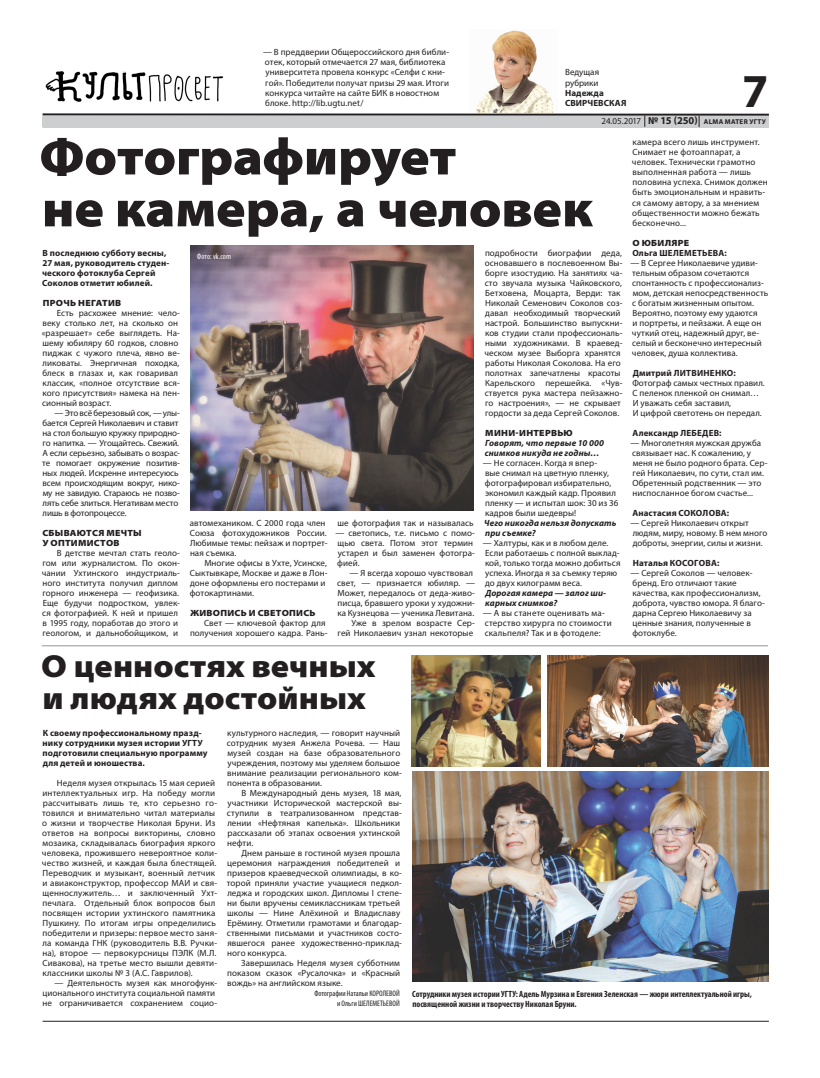
<style>
.page{position:relative;width:820px;height:1078px;background:#fff}
.page>*{position:absolute;margin:0;border:0;box-sizing:border-box;transform-origin:0 0}
.t1{font:900 semi-expanded 51.9px/51.9px "Myriad Pro";letter-spacing:-.005em;color:#231f20}
.t2{font:700 47.4px "Myriad Pro";color:#231f20}
.t3{font:900 semi-expanded 32px/32px "Myriad Pro";color:#231f20}
.t4{font:9px/10px "Myriad Pro";letter-spacing:.005em;color:#231f20}
.t5{font:700 9px/10px "Myriad Pro";letter-spacing:.015em;color:#231f20}
.t6{font:9px/10px "Myriad Pro";letter-spacing:-.015em;color:#231f20}
.t7{font:700 condensed 9px/10.8px "Myriad Pro";color:#231f20}
.t8{font:italic 700 9px/10px "Myriad Pro";letter-spacing:.01em;color:#231f20}
.t9{font:900 semi-expanded 9px/10px "Myriad Pro";letter-spacing:.03em;color:#231f20}
.t10{font:condensed 8px/10px "Myriad Pro";color:#231f20;text-align:right}
.t11{font:condensed 8px "Myriad Pro";letter-spacing:.01em;color:#fff}
.t12{font:700 7px "Myriad Pro";letter-spacing:.04em;color:#231f20}
.s1{font-weight:400;font-size:9px}
.s2{font-size:10.5px}
</style>
<div class="page">
<hr style="left:43px;top:113px;width:725px;height:3px;background:#231f20">
<div style="left:43px;top:116px;width:725px;height:11px;background:#cdced0"></div>
<svg style="left:644px;top:115px;width:1px;height:12px"></svg>
<hr style="left:43px;top:1020px;width:725px;height:1px;background:#231f20">
<img style="left:476px;top:30px;width:77px;height:83px">
<img style="left:45px;top:71px;width:179px;height:31px">
<hr style="left:42px;top:645px;width:725px;height:1px;background:#939598">
<img style="left:190px;top:245px;width:283px;height:265px">
<img style="left:412px;top:771px;width:356px;height:210px">
<img style="left:411px;top:655px;width:129px;height:110px">
<img style="left:547px;top:655px;width:220px;height:110px">
<p class="t4" style="left:263px;top:47px;width:187px">— В преддверии Общероссийского дня библи&shy;отек, который отмечается 27 мая, библиотека университета провела конкурс «Селфи с кни&shy;гой». Победители получат призы 29 мая. Итоги конкурса читайте на сайте БИК в новостном блоке. http://lib.ugtu.net/</p>
<p class="t4" style="left:565px;top:67px;width:35px">Ведущая рубрики</p>
<p class="t5" style="left:565px;top:87px;width:63px">Надежда<br>СВИРЧЕВСКАЯ</p>
<h2 class="t2" style="left:741px;top:60px;width:28px">7</h2>
<p class="t12" style="left:601px;top:117px;width:166px"><span class="s1">24.05.2017</span> <span class="s2">№ 15 (250)</span> ALMA MATER УГТУ</p>
<h1 class="t1" style="left:39px;top:131px;width:554px">Фотографирует<br>не камера, а человек</h1>
<p class="t5" style="left:42px;top:247px;width:129px">В последнюю субботу весны,<br>27 мая, руководитель студен&shy;ческого фотоклуба Сергей<br>Соколов отметит юбилей.</p>
<p class="t9" style="left:43px;top:297px;width:80px">ПРОЧЬ НЕГАТИВ</p>
<p class="t4" style="left:42px;top:307px;width:140px;text-indent:15px">Есть расхожее мнение: чело&shy;веку столько лет, на сколько он «разрешает» себе выглядеть. На&shy;шему юбиляру 60 годков, словно пиджак с чужого плеча, явно ве&shy;ликоваты. Энергичная походка, блеск в глазах и, как говаривал классик, «полное отсутствие вся&shy;кого присутствия» намека на пен&shy;сионный возраст.</p>
<p class="t6" style="left:42px;top:407px;width:139px;text-indent:12px">— Это всё березовый сок, — улы&shy;бается Сергей Николаевич и ставит на стол большую кружку природно&shy;го напитка. — Угощайтесь. Свежий.<br>А если серьезно, забывать о возрас&shy;те помогает окружение позитив&shy;ных людей. Искренне интересуюсь всем происходящим вокруг, нико&shy;му не завидую. Стараюсь не позво&shy;лять себе злиться. Негативам место лишь в фотопроцессе.</p>
<p class="t9" style="left:42px;top:527px;width:101px">СБЫВАЮТСЯ МЕЧТЫ<br>У ОПТИМИСТОВ</p>
<p class="t4" style="left:42px;top:547px;width:139px;text-indent:15px">В детстве мечтал стать геоло&shy;гом или журналистом. По окон&shy;чании Ухтинского индустриаль&shy;ного института получил диплом горного инженера — геофизика.<br>Еще будучи подростком, увлек&shy;ся фотографией. К ней и пришел в 1995 году, поработав до этого и геологом, и дальнобойщиком, и</p>
<p class="t11" style="left:197px;top:251px;width:35px">Фото: vk.com</p>
<p class="t4" style="left:190px;top:517px;width:139px">автомехаником. С 2000 года член<br>Союза фотохудожников России.<br>Любимые темы: пейзаж и портрет&shy;ная съемка.</p>
<p class="t4" style="left:190px;top:557px;width:139px;text-indent:15px">Многие офисы в Ухте, Усинске,<br>Сыктывкаре, Москве и даже в Лон&shy;доне оформлены его постерами и фотокартинами.</p>
<p class="t9" style="left:190px;top:607px;width:127px">ЖИВОПИСЬ И СВЕТОПИСЬ</p>
<p class="t4" style="left:190px;top:617px;width:139px;text-align:right">Свет — ключевой фактор для получения хорошего кадра. Рань-</p>
<p class="t4" style="left:337px;top:517px;width:137px">ше фотография так и называлась</p>
<p class="t4" style="left:335px;top:527px;width:141px">— светопись, т.е. письмо с помо&shy;щью света. Потом этот термин устарел и был заменен фотогра&shy;фией.</p>
<p class="t4" style="left:337px;top:567px;width:139px;text-align:right">— Я всегда хорошо чувствовал свет, — признается юбиляр. —<br>Может, передалось от деда-живо&shy;писца, бравшего уроки у художни&shy;ка Кузнецова — ученика Левитана.<br>Уже в зрелом возрасте Сер&shy;гей Николаевич узнал некоторые</p>
<h3 class="t3" style="left:41px;top:650px;width:335px">О ценностях вечных и людях достойных</h3>
<p class="t4" style="left:484px;top:247px;width:139px">подробности биографии деда, основавшего в послевоенном Вы&shy;борге изостудию. На занятиях ча&shy;сто звучала музыка Чайковского,<br>Бетховена, Моцарта, Верди: так<br>Николай Семенович Соколов соз&shy;давал необходимый творческий настрой. Большинство выпускни&shy;ков студии стали профессиональ&shy;ными художниками. В краевед&shy;ческом музее Выборга хранятся работы Николая Соколова. На его полотнах запечатлены красоты<br>Карельского перешейка. «Чув&shy;ствуется рука мастера пейзажно&shy;го настроения», — не скрывает гордости за деда Сергей Соколов.</p>
<p class="t9" style="left:485px;top:427px;width:89px">МИНИ-ИНТЕРВЬЮ</p>
<p class="t8" style="left:484px;top:437px;width:121px">Говорят, что первые 10 000 снимков никуда не годны…</p>
<p class="t4" style="left:482px;top:457px;width:137px">— Не согласен. Когда я впер-<br>вые снимал на цветную пленку, фотографировал избирательно, экономил каждый кадр. Проявил пленку — и испытал шок: 30 из 36 кадров были шедевры!</p>
<p class="t8" style="left:484px;top:517px;width:134px">Чего никогда нельзя допускать при съемке?</p>
<p class="t4" style="left:482px;top:537px;width:139px">— Халтуры, как и в любом деле.<br>Если работаешь с полной выклад&shy;кой, только тогда можно добиться успеха. Иногда я за съемку теряю до двух килограмм веса.</p>
<p class="t8" style="left:485px;top:587px;width:122px">Дорогая камера — залог ши&shy;карных снимков?</p>
<p class="t4" style="left:482px;top:607px;width:130px">— А вы станете оценивать ма&shy;стерство хирурга по стоимости скальпеля? Так и в фотоделе:</p>
<p class="t4" style="left:631px;top:137px;width:137px">камера всего лишь инструмент.<br>Снимает не фотоаппарат, а человек. Технически грамотно выполненная работа — лишь половина успеха. Снимок должен быть эмоциональным и нравить&shy;ся самому автору, а за мнением общественности можно бежать бесконечно...</p>
<p class="t9" style="left:632px;top:237px;width:58px">О ЮБИЛЯРЕ</p>
<p class="t5" style="left:632px;top:247px;width:96px">Ольга ШЕЛЕМЕТЬЕВА:</p>
<p class="t4" style="left:630px;top:257px;width:139px">— В Сергее Николаевиче удиви&shy;тельным образом сочетаются спонтанность с профессионализ&shy;мом, детская непосредственность с богатым жизненным опытом.<br>Вероятно, поэтому ему удаются<br>и портреты, и пейзажи. А еще он чуткий отец, надежный друг, ве&shy;селый и бесконечно интересный человек, душа коллектива.</p>
<p class="t5" style="left:632px;top:367px;width:105px">Дмитрий ЛИТВИНЕНКО:</p>
<p class="t4" style="left:632px;top:377px;width:134px">Фотограф самых честных правил.<br>С пеленок пленкой он снимал…<br>И уважать себя заставил,<br>И цифрой светотень он передал.</p>
<p class="t5" style="left:632px;top:427px;width:90px">Александр ЛЕБЕДЕВ:</p>
<p class="t4" style="left:630px;top:437px;width:139px">— Многолетняя мужская дружба связывает нас. К сожалению, у меня не было родного брата. Сер&shy;гей Николаевич, по сути, стал им.<br>Обретенный родственник — это ниспосланное богом счастье...</p>
<p class="t5" style="left:632px;top:507px;width:98px">Анастасия СОКОЛОВА:</p>
<p class="t4" style="left:630px;top:517px;width:138px">— Сергей Николаевич открыт людям, миру, новому. В нем много доброты, энергии, силы и жизни.</p>
<p class="t5" style="left:632px;top:557px;width:88px">Наталья КОСОГОВА:</p>
<p class="t4" style="left:630px;top:567px;width:136px">— Сергей Соколов — человек&shy;бренд. Его отличают такие качества, как профессионализм, доброта, чувство юмора. Я благо&shy;дарна Сергею Николаевичу за ценные знания, полученные в фотоклубе.</p>
<p class="t5" style="left:43px;top:727px;width:166px">К своему профессиональному празд&shy;нику сотрудники музея истории УГТУ подготовили специальную программу для детей и юношества.</p>
<p class="t4" style="left:42px;top:777px;width:177px;text-indent:15px">Неделя музея открылась 15 мая серией интеллектуальных игр. На победу могли рассчитывать лишь те, кто серьезно го&shy;товился и внимательно читал материалы о жизни и творчестве Николая Бруни. Из ответов на вопросы викторины, словно мозаика, складывалась биография яркого человека, прожившего невероятное коли&shy;чество жизней, и каждая была блестящей.<br>Переводчик и музыкант, военный летчик и авиаконструктор, профессор МАИ и свя&shy;щеннослужитель… и заключенный Ухт&shy;печлага. Отдельный блок вопросов был посвящен истории ухтинского памятника Пушкину. По итогам игры определились победители и призеры: первое место заня&shy;ла команда ГНК (руководитель В.В. Ручки&shy;на), второе — первокурсницы ПЭЛК (М.Л.<br>Сивакова), на третье место вышли девяти&shy;классники школы № 3 (А.С. Гаврилов).</p>
<p class="t4" style="left:42px;top:977px;width:176px;text-indent:12px">— Деятельность музея как многофунк&shy;ционального института социальной памяти не ограничивается сохранением социо-</p>
<p class="t4" style="left:227px;top:727px;width:176px">культурного наследия, — говорит научный сотрудник музея Анжела Рочева. — Наш музей создан на базе образовательного учреждения, поэтому мы уделяем большое внимание реализации регионального ком&shy;понента в образовании.</p>
<p class="t4" style="left:227px;top:787px;width:176px;text-indent:15px">В Международный день музея, 18 мая, участники Исторической мастерской вы&shy;ступили в театрализованном представ&shy;лении «Нефтяная капелька». Школьники рассказали об этапах освоения ухтинской нефти.</p>
<p class="t4" style="left:227px;top:847px;width:176px;text-indent:15px">Днем раньше в гостиной музея прошла церемония награждения победителей и призеров краеведческой олимпиады, в ко&shy;торой приняли участие учащиеся педкол&shy;леджа и городских школ. Дипломы I степе&shy;ни были вручены семиклассникам третьей школы — Нине Алёхиной и Владиславу Ерёмину. Отметили грамотами и благодар&shy;ственными письмами и участников состо&shy;явшегося ранее художественно-приклад&shy;ного конкурса.</p>
<p class="t4" style="left:227px;top:957px;width:174px;text-align:justify;text-indent:14px">Завершилась Неделя музея субботним показом сказок «Русалочка» и «Красный вождь» на английском языке.</p>
<p class="t10" style="left:314px;top:987px;width:87px">Фотографии Натальи КОРОЛЕВОЙ и Ольги ШЕЛЕМЕТЬЕВОЙ</p>
<p class="t7" style="left:412px;top:987px;width:341px">Сотрудники музея истории УГТУ: Адель Мурзина и Евгения Зеленская — жюри интеллектуальной игры, посвященной жизни и творчеству Николая Бруни.</p>
</div>
